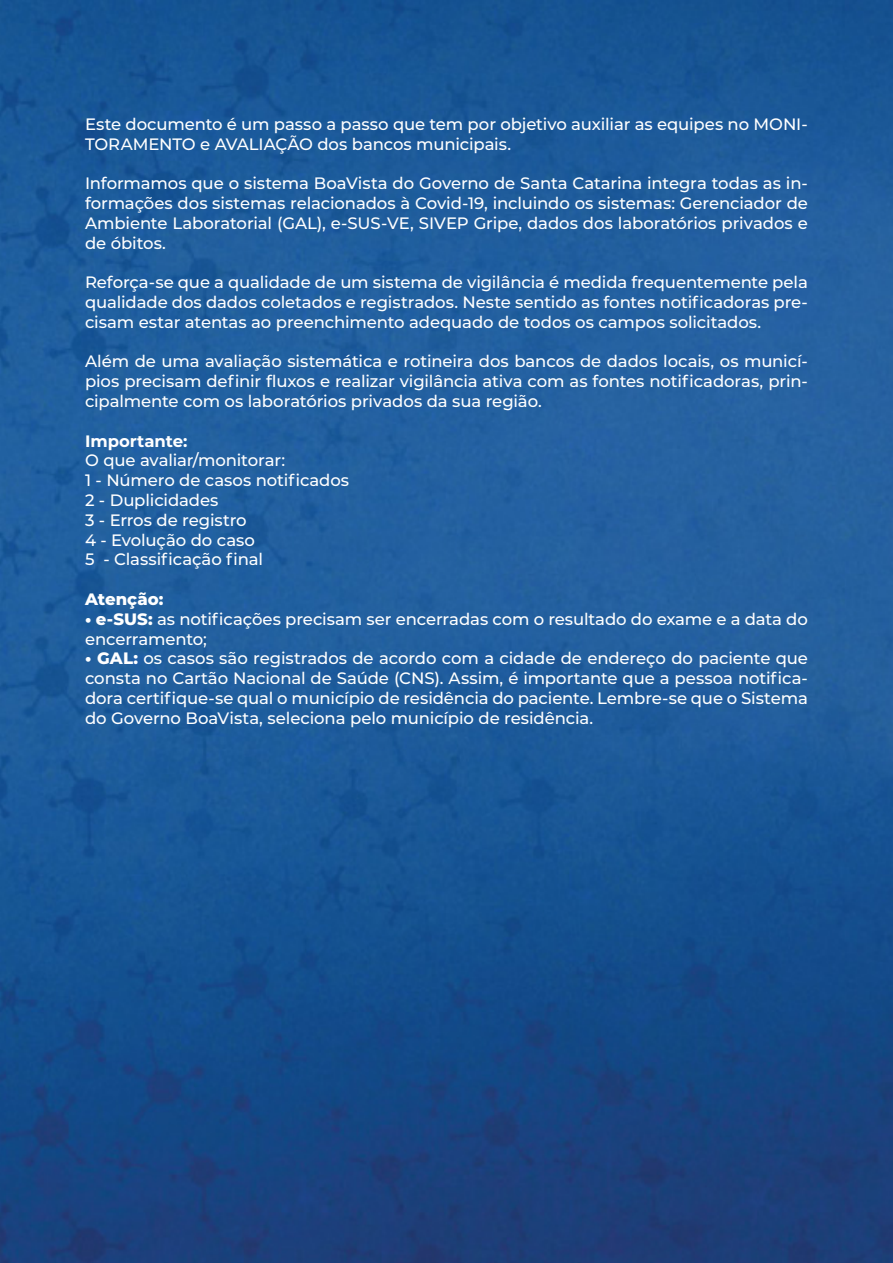
<style>
.page{position:relative;width:893px;height:1263px;background:#fff}
.page>*{position:absolute;margin:0;border:0;box-sizing:border-box;transform-origin:0 0}
.t1{font:500 16.5px/19.8px "Montserrat";letter-spacing:-.005em;color:#fff;text-align:justify}
.t2{font:700 16.5px "Montserrat";letter-spacing:-.005em;color:#fff}
.t3{font:800 16.5px "Montserrat";color:#fff}
.s1{font-weight:800}
</style>
<div class="page">
<img style="left:0;top:0;width:893px;height:1263px">
<p class="t1" style="left:85px;top:113px;width:724px">Este documento é um passo a passo que tem por objetivo auxiliar as equipes no MONI-<br>TORAMENTO e AVALIAÇÃO dos bancos municipais.</p>
<p class="t1" style="left:85px;top:173px;width:724px">Informamos que o sistema BoaVista do Governo de Santa Catarina integra todas as in&shy;formações dos sistemas relacionados à Covid-19, incluindo os sistemas: Gerenciador de Ambiente Laboratorial (GAL), e-SUS-VE, SIVEP Gripe, dados dos laboratórios privados e de óbitos.</p>
<p class="t1" style="left:85px;top:272px;width:724px">Reforça-se que a qualidade de um sistema de vigilância é medida frequentemente pela qualidade dos dados coletados e registrados. Neste sentido as fontes notificadoras pre&shy;cisam estar atentas ao preenchimento adequado de todos os campos solicitados.</p>
<p class="t1" style="left:85px;top:351px;width:724px">Além de uma avaliação sistemática e rotineira dos bancos de dados locais, os municí&shy;pios precisam definir fluxos e realizar vigilância ativa com as fontes notificadoras, prin&shy;cipalmente com os laboratórios privados da sua região.</p>
<p class="t2" style="left:85px;top:429px;width:104px">Importante:</p>
<p class="t1" style="left:85px;top:450px;width:266px;text-align:left">O que avaliar/monitorar:<br>1 - Número de casos notificados<br>2 - Duplicidades<br>3 - Erros de registro<br>4 - Evolução do caso<br>5 - Classificação final</p>
<p class="t3" style="left:85px;top:587px;width:80px">Atenção:</p>
<p class="t1" style="left:85px;top:608px;width:724px"><span class="s1">• e-SUS:</span> as notificações precisam ser encerradas com o resultado do exame e a data do encerramento;</p>
<p class="t1" style="left:85px;top:648px;width:724px"><span class="s1">• GAL:</span> os casos são registrados de acordo com a cidade de endereço do paciente que consta no Cartão Nacional de Saúde (CNS). Assim, é importante que a pessoa notifica&shy;dora certifique-se qual o município de residência do paciente. Lembre-se que o Sistema do Governo BoaVista, seleciona pelo município de residência.</p>
</div>
